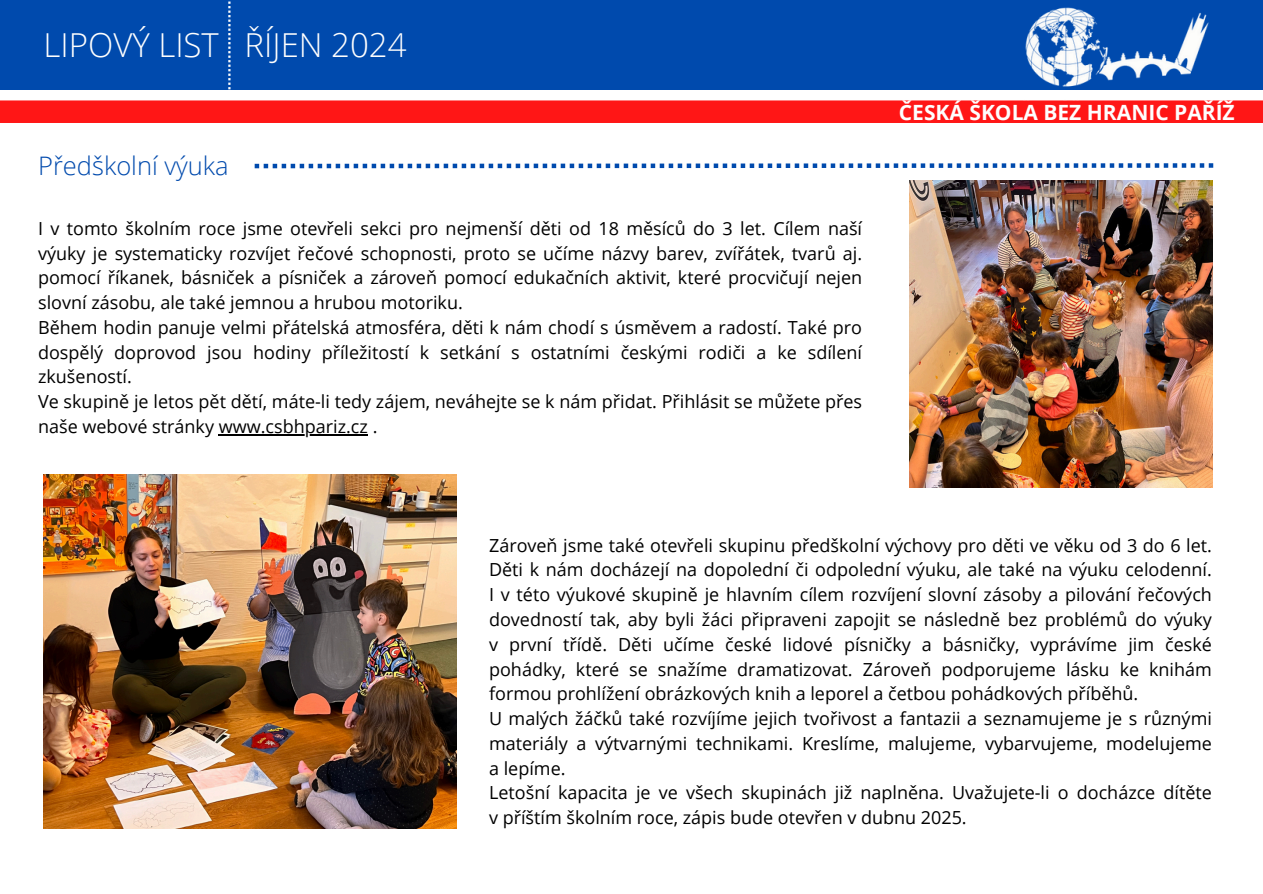
<style>
.page{position:relative;width:1263px;height:894px;background:#fff}
.page>*{position:absolute;margin:0;border:0;box-sizing:border-box;transform-origin:0 0}
.t1{font:300 33px "Open Sans";color:#fefefe}
.t2{font:300 25.5px "Open Sans";color:#004aad}
.t3{font:700 21px "Open Sans";color:#fefefe}
.t4{font:18px/24.8px "Open Sans";color:#000;text-align:justify}
</style>
<div class="page">
<div style="left:0;top:0;width:1263px;height:89px;background:#004aad"></div>
<div style="left:0;top:100px;width:1263px;height:23px;background:#ff1616"></div>
<svg style="left:228px;top:2px;width:3px;height:87px"></svg>
<img style="left:986px;top:7px;width:257px;height:83px">
<svg style="left:255px;top:163px;width:958px;height:5px"></svg>
<img style="left:44px;top:475px;width:412px;height:353px">
<img style="left:910px;top:180px;width:302px;height:307px">
<hr style="left:219px;top:434px;width:149px;height:1px;background:#000">
<p class="t1" style="left:44px;top:21px;width:364px">LIPOVÝ LIST ŘÍJEN 2024</p>
<p class="t2" style="left:38px;top:148px;width:192px">Předškolní výuka</p>
<p class="t4" style="left:38px;top:215px;width:826px">I v tomto školním roce jsme otevřeli sekci pro nejmenší děti od 18 měsíců do 3 let. Cílem naší výuky je systematicky rozvíjet řečové schopnosti, proto se učíme názvy barev, zvířátek, tvarů aj. pomocí říkanek, básniček a písniček a zároveň pomocí edukačních aktivit, které procvičují nejen slovní zásobu, ale také jemnou a hrubou motoriku.</p>
<p class="t4" style="left:38px;top:314px;width:826px">Během hodin panuje velmi přátelská atmosféra, děti k nám chodí s úsměvem a radostí. Také pro dospělý doprovod jsou hodiny příležitostí k setkání s ostatními českými rodiči a ke sdílení zkušeností.</p>
<p class="t4" style="left:38px;top:388px;width:826px">Ve skupině je letos pět dětí, máte-li tedy zájem, neváhejte se k nám přidat. Přihlásit se můžete přes naše webové stránky www.csbhpariz.cz .</p>
<p class="t3" style="left:899px;top:97px;width:337px">ČESKÁ ŠKOLA BEZ HRANIC PAŘÍŽ</p>
<p class="t4" style="left:489px;top:532px;width:724px">Zároveň jsme také otevřeli skupinu předškolní výchovy pro děti ve věku od 3 do 6 let.<br>Děti k nám docházejí na dopolední či odpolední výuku, ale také na výuku celodenní.<br>I v této výukové skupině je hlavním cílem rozvíjení slovní zásoby a pilování řečových dovedností tak, aby byli žáci připraveni zapojit se následně bez problémů do výuky v první třídě. Děti učíme české lidové písničky a básničky, vyprávíme jim české pohádky, které se snažíme dramatizovat. Zároveň podporujeme lásku ke knihám formou prohlížení obrázkových knih a leporel a četbou pohádkových příběhů.</p>
<p class="t4" style="left:489px;top:705px;width:724px;text-align:left">U malých žáčků také rozvíjíme jejich tvořivost a fantazii a seznamujeme je s různými materiály a výtvarnými technikami. Kreslíme, malujeme, vybarvujeme, modelujeme a lepíme.<br>Letošní kapacita je ve všech skupinách již naplněna. Uvažujete-li o docházce dítěte v příštím školním roce, zápis bude otevřen v dubnu 2025.</p>
</div>
